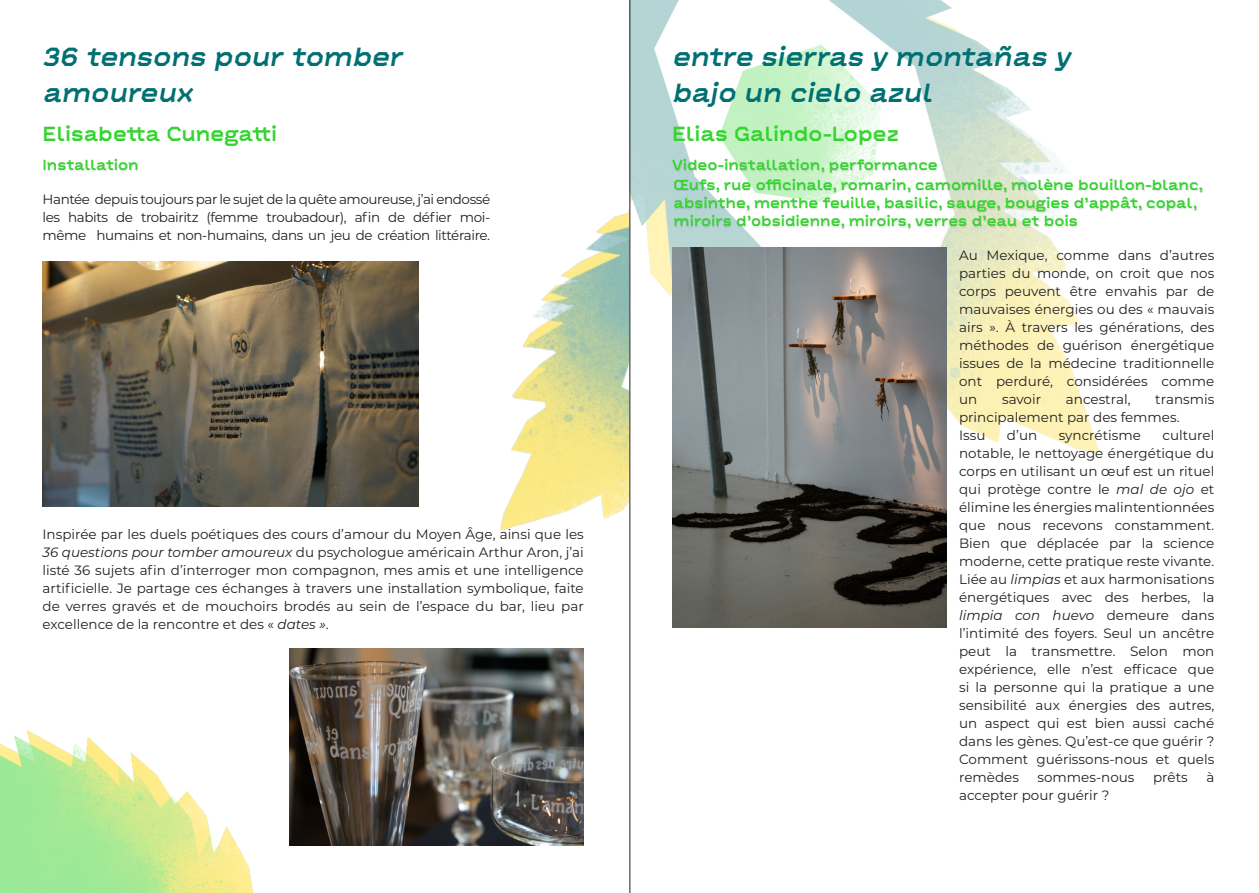
<style>
.page{position:relative;width:1259px;height:893px;background:#fff}
.page>*{position:absolute;margin:0;border:0;box-sizing:border-box;transform-origin:0 0}
.t1{font:italic 700 27px/36px "BVH Anto Plot NEW";color:#007072}
.t2{font:700 21px "BVH Anto Plot NEW";color:#34d42f}
.t3{font:700 15px/18px "BVH Anto Plot NEW";color:#34d42f}
.t4{font:13.5px/18px "Montserrat";color:#231f20;text-align:justify}
.s1{font-style:italic}
</style>
<div class="page">
<img style="left:0;top:648px;width:295px;height:245px">
<img style="left:500px;top:210px;width:129px;height:321px">
<img style="left:630px;top:0;width:470px;height:542px">
<hr style="left:629px;top:0;width:1px;height:893px;background:#231f20">
<div style="left:45px;top:160px;width:93px;height:11px;background:#231f20;opacity:.1"></div>
<img style="left:289px;top:649px;width:295px;height:196px">
<img style="left:43px;top:261px;width:375px;height:245px">
<div style="left:673px;top:160px;width:264px;height:14px;background:#231f20;opacity:.1"></div>
<div style="left:675px;top:179px;width:528px;height:51px;background:#231f20;opacity:.1"></div>
<img style="left:672px;top:247px;width:274px;height:381px">
<p class="t1" style="left:43px;top:38px;width:367px">36 tensons pour tomber amoureux</p>
<p class="t2" style="left:43px;top:121px;width:236px">Elisabetta Cunegatti</p>
<p class="t3" style="left:43px;top:156px;width:98px">Installation</p>
<p class="t4" style="left:43px;top:190px;width:449px">Hantée depuis toujours par le sujet de la quête amoureuse, j’ai endossé les habits de trobairitz (femme troubadour), afin de défier moi&shy;même humains et non-humains, dans un jeu de création littéraire.</p>
<p class="t4" style="left:43px;top:524px;width:543px">Inspirée par les duels poétiques des cours d’amour du Moyen Âge, ainsi que les <span class="s1">36 questions pour tomber amoureux</span> du psychologue américain Arthur Aron, j’ai listé 36 sujets afin d’interroger mon compagnon, mes amis et une intelligence artificielle. Je partage ces échanges à travers une installation symbolique, faite de verres gravés et de mouchoirs brodés au sein de l’espace du bar, lieu par excellence de la rencontre et des « <span class="s1">dates »</span>.</p>
<p class="t1" style="left:672px;top:38px;width:406px">entre sierras y montañas y bajo un cielo azul</p>
<p class="t2" style="left:672px;top:121px;width:228px">Elias Galindo-Lopez</p>
<p class="t3" style="left:672px;top:156px;width:267px">Video-installation, performance</p>
<p class="t3" style="left:673px;top:176px;width:531px">Œufs, rue officinale, romarin, camomille, molène bouillon-blanc, absinthe, menthe feuille, basilic, sauge, bougies d’appât, copal, miroirs d’obsidienne, miroirs, verres d’eau et bois</p>
<p class="t4" style="left:959px;top:246px;width:257px">Au Mexique, comme dans d’autres parties du monde, on croit que nos corps peuvent être envahis par de mauvaises énergies ou des « mauvais airs ». À travers les générations, des méthodes de guérison énergétique issues de la médecine traditionnelle ont perduré, considérées comme un</p>
<p class="t4" style="left:959px;top:390px;width:257px;text-indent:196px">transmis principalement par des femmes.</p>
<p class="t4" style="left:959px;top:426px;width:28px">Issu</p>
<p class="t4" style="left:1007px;top:426px;width:32px">d’un</p>
<p class="t4" style="left:1058px;top:426px;width:84px">syncrétisme</p>
<p class="t4" style="left:1002px;top:390px;width:41px">savoir</p>
<p class="t4" style="left:1066px;top:390px;width:66px">ancestral,</p>
<p class="t4" style="left:959px;top:426px;width:257px;text-indent:203px">culturel notable, le nettoyage énergétique du corps en utilisant un œuf est un rituel qui protège contre le <span class="s1">mal de ojo</span> et élimine les énergies malintentionnées que nous recevons constamment.<br>Bien que déplacée par la science moderne, cette pratique reste vivante.<br>Liée au <span class="s1">limpias</span> et aux harmonisations énergétiques avec des herbes, la <span class="s1">limpia con huevo</span> demeure dans l’intimité des foyers. Seul un ancêtre peut la transmettre. Selon mon expérience, elle n’est efficace que si la personne qui la pratique a une sensibilité aux énergies des autres, un aspect qui est bien aussi caché dans les gènes. Qu’est-ce que guérir ?<br>Comment guérissons-nous et quels remèdes</p>
<p class="t4" style="left:1037px;top:768px;width:98px">sommes-nous</p>
<p class="t4" style="left:1153px;top:768px;width:36px">prêts</p>
<p class="t4" style="left:1206px;top:768px;width:9px">à</p>
<p class="t4" style="left:959px;top:786px;width:152px">accepter pour guérir ?</p>
</div>
